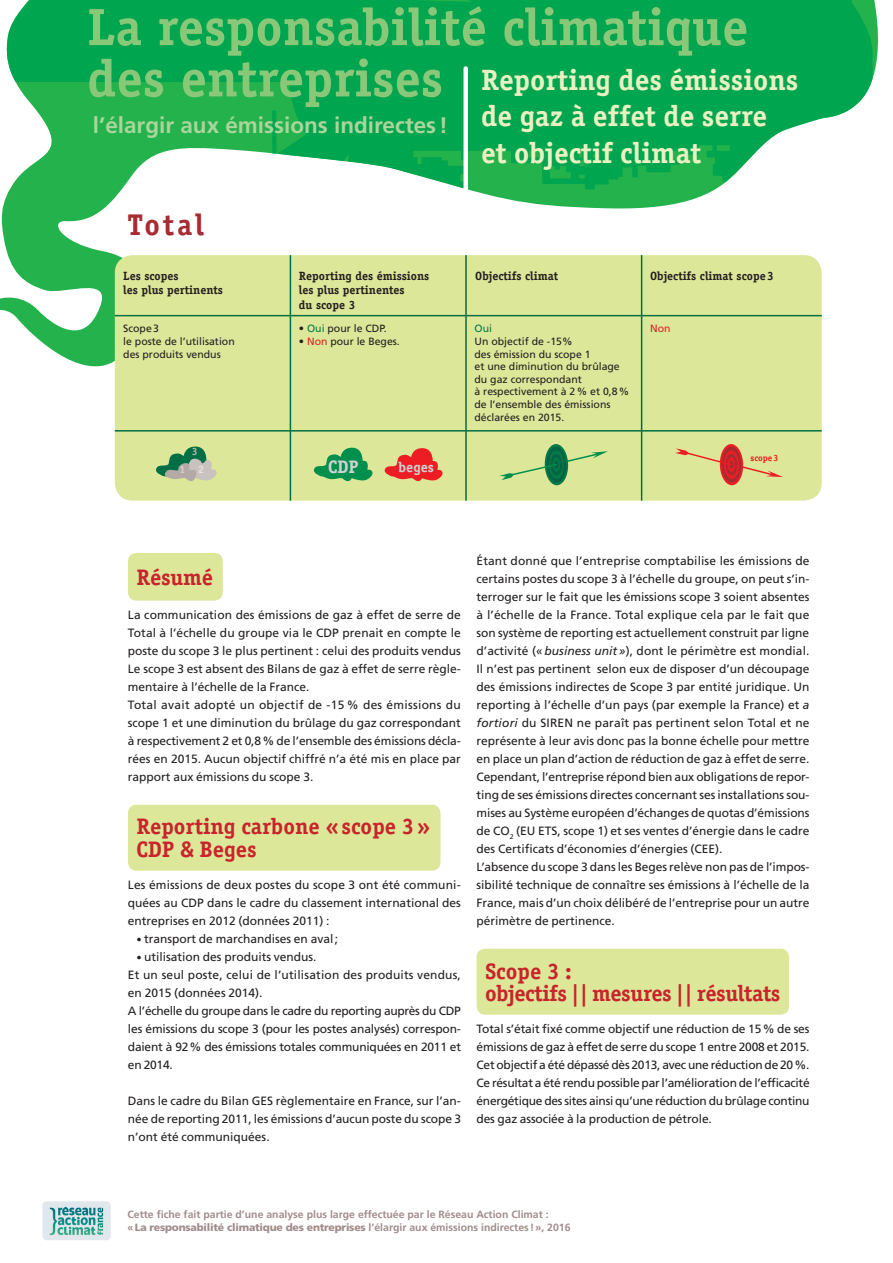
<style>
.page{position:relative;width:893px;height:1263px;background:#fff}
.page>*{position:absolute;margin:0;border:0;box-sizing:border-box;transform-origin:0 0}
.t1{font:700 52.5px "Officina Serif Std";color:#88c878}
.t2{font:700 30px "Officina Serif Std";letter-spacing:.1em;color:#a72b30}
.Titre_1{font:700 29.4px "Officina Serif Std";color:#e9f0c1}
.t3{font:700 22.5px/22.5px "Officina Serif Std";color:#c8242b}
.t4{font:700 22.5px "Frutiger LT Std";color:#aad59b}
.t5{font:700 18.15px "Officina Serif Std";color:#d1d2d4}
.t6{font:700 14.25px "Officina Serif Std";color:#d1d2d4}
.t7{font:12px/18px "Frutiger LT Std";color:#231f20;text-align:justify}
.t8{font:700 12px/14.4px "Officina Serif Std";color:#231f20}
.t9{font:700 10.65px "Officina Serif Std";color:#d6cfcc}
.t10{font:700 10.65px "Officina Serif Std";color:#e8e4e2}
.t11{font:700 10.65px "Officina Serif Std";color:#b5b8ad}
.t12{font:10.5px/12.6px "Frutiger LT Std";color:#231f20}
.t13{font:700 10.5px/13.5px "Frutiger LT Std";color:#a28c8c}
.t14{font:10.5px "Frutiger LT Std";color:#017a47}
.t15{font:10.5px "Frutiger LT Std";color:#da2128}
.t16{font:700 9px "Officina Serif Std";color:#ee1d23}
.s1{color:#017a47}
.s2{color:#da2128}
.s3{font-family:"Cambria"}
.s4{font-style:italic}
.s5{font-weight:900}
</style>
<div class="page">
<svg style="left:0;top:189px;width:821px;height:208px"></svg>
<svg style="left:6px;top:0;width:872px;height:189px;background:#28b366"></svg>
<div style="left:128px;top:553px;width:95px;height:48px;background:#dde799;border-radius:9px"></div>
<div style="left:128px;top:805px;width:312px;height:66px;background:#dde799;border-radius:9px"></div>
<div style="left:477px;top:949px;width:312px;height:66px;background:#dde799;border-radius:9px"></div>
<div style="left:463px;top:68px;width:5px;height:132px;background:#fff"></div>
<div style="left:115px;top:255px;width:707px;height:246px;background:#dde799;border-radius:18px"></div>
<hr style="left:290px;top:255px;width:1px;height:246px;background:#016f45">
<hr style="left:465px;top:255px;width:2px;height:246px;background:#016f45">
<hr style="left:641px;top:255px;width:1px;height:246px;background:#016f45">
<hr style="left:115px;top:315px;width:707px;height:1px;background:#016f45">
<hr style="left:115px;top:430px;width:707px;height:2px;background:#016f45">
<svg style="left:500px;top:444px;width:108px;height:42px"></svg>
<svg style="left:675px;top:444px;width:108px;height:42px"></svg>
<svg style="left:313px;top:447px;width:60px;height:35px"></svg>
<svg style="left:156px;top:446px;width:61px;height:35px"></svg>
<svg style="left:384px;top:448px;width:59px;height:34px"></svg>
<img style="left:43px;top:1201px;width:68px;height:39px">
<p class="t1" style="left:87px;top:-6px;width:663px">La responsabilité climatique</p>
<p class="t1" style="left:87px;top:46px;width:357px">des entreprises</p>
<p class="t4" style="left:93px;top:112px;width:356px">l’élargir aux émissions indirectes !</p>
<p class="Titre_1" style="left:481px;top:61px;width:319px">Reporting des émissions</p>
<p class="Titre_1" style="left:481px;top:98px;width:288px">de gaz à effet de serre</p>
<p class="Titre_1" style="left:481px;top:135px;width:222px">et objectif climat</p>
<p class="t2" style="left:128px;top:206px;width:78px">Total</p>
<p class="t8" style="left:123px;top:268px;width:101px">Les scopes<br>les plus pertinents</p>
<p class="t12" style="left:123px;top:322px;width:37px">Scope3</p>
<p class="t12" style="left:123px;top:335px;width:113px">le poste de l’utilisation des produits vendus</p>
<p class="t8" style="left:299px;top:268px;width:132px">Reporting des émissions les plus pertinentes<br>du scope 3</p>
<p class="t8" style="left:475px;top:268px;width:84px">Objectifs climat</p>
<p class="t8" style="left:650px;top:268px;width:125px">Objectifs climat scope3</p>
<p class="t12" style="left:299px;top:322px;width:89px">• <span class="s1">Oui</span> pour le CDP.</p>
<p class="t12" style="left:299px;top:335px;width:102px">• <span class="s2">Non</span> pour le Beges.</p>
<p class="t14" style="left:474px;top:322px;width:19px">Oui</p>
<p class="t12" style="left:474px;top:335px;width:147px">Un objectif de -15%<br>des émission du scope 1<br>et une diminution du brûlage du gaz correspondant</p>
<p class="t12" style="left:474px;top:385px;width:156px">à respectivement à 2% et 0,8% de l’ensemble des émissions déclarées en 2015.</p>
<p class="t15" style="left:650px;top:322px;width:22px">Non</p>
<p class="t11" style="left:192px;top:445px;width:7px">3</p>
<p class="t9" style="left:179px;top:463px;width:7px">1</p>
<p class="t10" style="left:198px;top:463px;width:7px">2</p>
<p class="t5" style="left:328px;top:455px;width:32px">CDP</p>
<p class="t6" style="left:399px;top:458px;width:37px">beges</p>
<p class="t16" style="left:750px;top:452px;width:29px">scope3</p>
<p class="t3" style="left:136px;top:566px;width:78px">Résumé</p>
<p class="t7" style="left:128px;top:605px;width:334px">La communication des émissions de gaz à effet de serre de Total à l’échelle du groupe via le CDP prenait en compte le poste du scope 3 le plus pertinent : celui des produits vendus Le scope 3 est absent des Bilans de gaz à effet de serre règle&shy;mentaire à l’échelle de la France.</p>
<p class="t7" style="left:128px;top:695px;width:334px">Total avait adopté un objectif de -15 % des émissions du scope 1 et une diminution du brûlage du gaz correspondant à respectivement 2 et 0,8% de l’ensemble des émissions décla&shy;rées en 2015. Aucun objectif chiffré n’a été mis en place par rapport aux émissions du scope 3.</p>
<p class="t3" style="left:136px;top:815px;width:295px">Reporting carbone «scope 3»<br>CDP &amp; Beges</p>
<p class="t7" style="left:128px;top:875px;width:334px">Les émissions de deux postes du scope 3 ont été communi&shy;quées au CDP dans le cadre du classement international des entreprises en 2012 (données 2011) :</p>
<p class="t7" style="left:136px;top:929px;width:203px"><span class="s3">•</span> transport de marchandises en aval;</p>
<p class="t7" style="left:136px;top:947px;width:182px"><span class="s3">•</span> utilisation des produits vendus.</p>
<p class="t7" style="left:128px;top:965px;width:334px">Et un seul poste, celui de l’utilisation des produits vendus, en 2015 (données 2014).</p>
<p class="t7" style="left:128px;top:1001px;width:335px">A l’échelle du groupe dans le cadre du reporting auprès du CDP les émissions du scope 3 (pour les postes analysés) correspon&shy;daient à 92% des émissions totales communiquées en 2011 et en 2014.</p>
<p class="t7" style="left:128px;top:1091px;width:335px">Dans le cadre du Bilan GES règlementaire en France, sur l’an&shy;née de reporting 2011, les émissions d’aucun poste du scope 3 n’ont été communiquées.</p>
<p class="t7" style="left:477px;top:551px;width:335px">Étant donné que l’entreprise comptabilise les émissions de certains postes du scope 3 à l’échelle du groupe, on peut s’in&shy;terroger sur le fait que les émissions scope 3 soient absentes à l’échelle de la France. Total explique cela par le fait que son système de reporting est actuellement construit par ligne d’activité («<span class="s4">business unit»</span>), dont le périmètre est mondial.<br>Il n’est pas pertinent selon eux de disposer d’un découpage des émissions indirectes de Scope 3 par entité juridique. Un reporting à l’échelle d’un pays (par exemple la France) et <span class="s4">a fortiori</span> du SIREN ne paraît pas pertinent selon Total et ne représente à leur avis donc pas la bonne échelle pour mettre en place un plan d’action de réduction de gaz à effet de serre.</p>
<p class="t7" style="left:477px;top:767px;width:334px">Cependant, l’entreprise répond bien aux obligations de repor&shy;ting de ses émissions directes concernant ses installations sou&shy;mises au Système européen d’échanges de quotas d’émissions de CO<sub>2</sub> (EU ETS, scope 1) et ses ventes d’énergie dans le cadre des Certificats d’économies d’énergies (CEE).</p>
<p class="t7" style="left:477px;top:857px;width:334px">L’absence du scope 3 dans les Beges relève non pas de l’impos&shy;sibilité technique de connaître ses émissions à l’échelle de la France, mais d’un choix délibéré de l’entreprise pour un autre périmètre de pertinence.</p>
<p class="t3" style="left:485px;top:959px;width:297px">Scope 3 :<br>objectifs || mesures || résultats</p>
<p class="t7" style="left:477px;top:1019px;width:335px">Total s’était fixé comme objectif une réduction de 15% de ses émissions de gaz à effet de serre du scope 1 entre 2008 et 2015.<br>Cet objectif a été dépassé dès 2013, avec une réduction de 20%.<br>Ce résultat a été rendu possible par l’amélioration de l’efficacité énergétique des sites ainsi qu’une réduction du brûlage continu des gaz associée à la production de pétrole.</p>
<p class="t13" style="left:128px;top:1207px;width:444px">Cette fiche fait partie d’une analyse plus large effectuée par le Réseau Action Climat :<br>«<span class="s5">La responsabilité climatique des entreprises</span> l’élargir aux émissions indirectes !», 2016</p>
</div>
